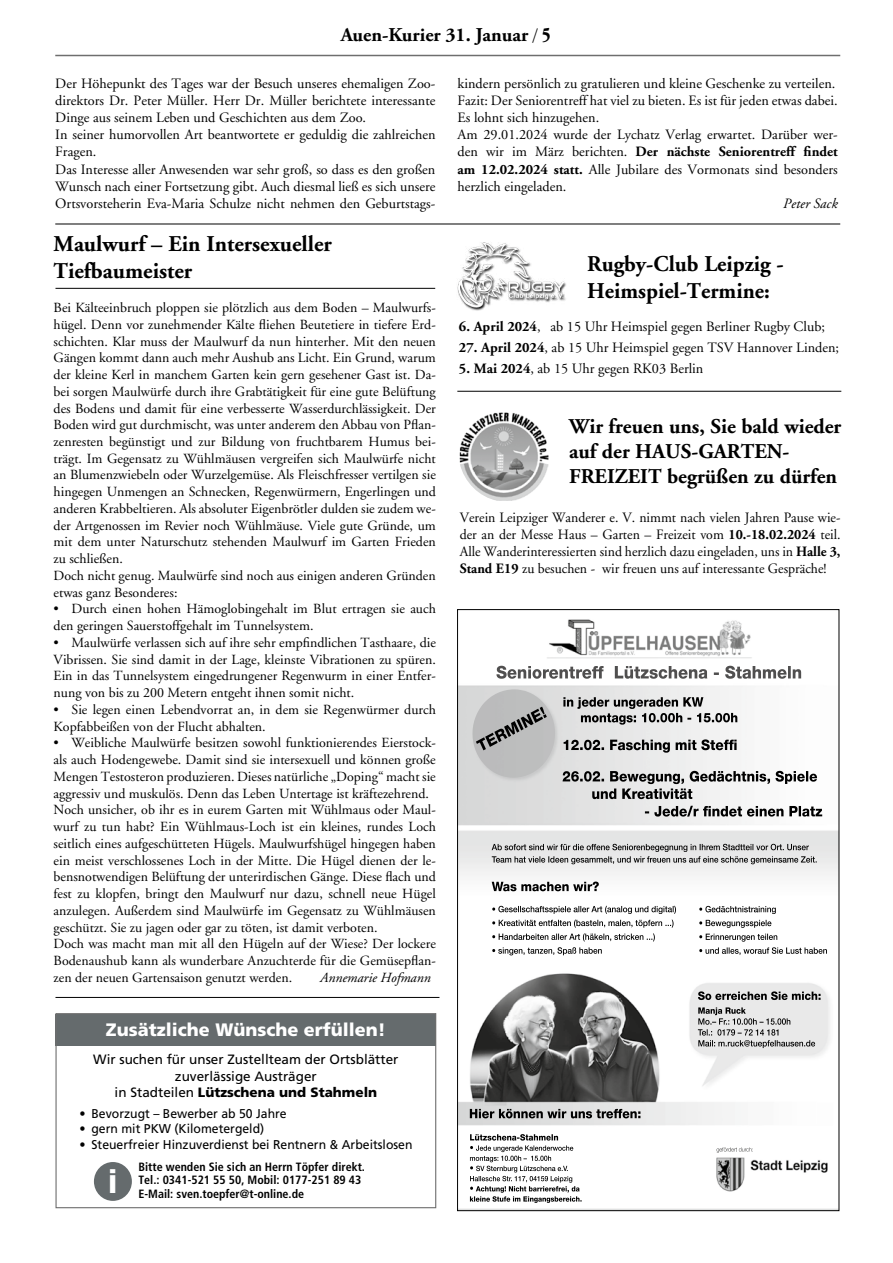
<style>
.page{position:relative;width:893px;height:1263px;background:#fff}
.page>*{position:absolute;margin:0;border:0;box-sizing:border-box;transform-origin:0 0}
.t1{font:900 33.45px "Akzidenz Grotesk";color:#fff}
.t2{font:700 22.5px/27px "Adobe Garamond";color:#000}
.t3{font:700 21px/25.2px "Adobe Garamond";color:#000}
.t4{font:700 19.5px "Adobe Garamond Pro";color:#000}
.t5{font:900 18px "Frutiger";color:#fff}
.t6{font:14.25px/17.1px "Adobe Garamond";color:#000}
.t7{font:italic 14.25px "Adobe Garamond";color:#000}
.t8{font:13.95px/16.8px "Adobe Garamond";color:#000}
.t9{font:italic 13.95px "Adobe Garamond";color:#000}
.t10{font:13.5px/16.2px "Frutiger";color:#000;text-align:center}
.t11{font:12.75px "Frutiger";color:#000;scale:.96 1}
.t12{font:700 condensed 12px/13.4px "Frutiger";color:#000}
.s1{font-family:"Apple Garamond"}
.s2{font-weight:700}
.s3{font-weight:900}
</style>
<div class="page">
<hr style="left:55px;top:55px;width:785px;height:1px;background:#6e6e6e">
<hr style="left:55px;top:224px;width:785px;height:1px;background:#000">
<hr style="left:55px;top:288px;width:380px;height:1px;background:#000">
<img style="left:459px;top:619px;width:378px;height:590px">
<img style="left:468px;top:689px;width:92px;height:94px">
<img style="left:457px;top:242px;width:109px;height:69px">
<img style="left:460px;top:413px;width:88px;height:88px">
<hr style="left:457px;top:391px;width:384px;height:1px;background:#000">
<hr style="left:55px;top:997px;width:384px;height:1px;background:#000">
<div style="left:55px;top:1013px;width:381px;height:32px;background:#656b6d"></div>
<div style="left:55px;top:1013px;width:381px;height:195px;border:1px solid #6e6e6e"></div>
<div style="left:94px;top:1162px;width:38px;height:39px;background:#656b6d;border-radius:50%"></div>
<h3 class="t4" style="left:341px;top:24px;width:212px">Auen-Kurier 31. Januar <span class="s1">/ 5</span></h3>
<p class="t6" style="left:55px;top:75px;width:382px">Der Höhepunkt des Tages war der Besuch unseres ehemaligen Zoo&shy;direktors Dr. Peter Müller. Herr Dr. Müller berichtete interessante Dinge aus seinem Leben und Geschichten aus dem Zoo.<br>In seiner humorvollen Art beantwortete er geduldig die zahlreichen Fragen.<br>Das Interesse aller Anwesenden war sehr groß, so dass es den großen Wunsch nach einer Fortsetzung gibt. Auch diesmal ließ es sich unsere Ortsvorsteherin Eva-Maria Schulze nicht nehmen den Geburtstags-</p>
<p class="t6" style="left:458px;top:75px;width:382px">kindern persönlich zu gratulieren und kleine Geschenke zu verteilen.<br>Fazit: Der Seniorentreff hat viel zu bieten. Es ist für jeden etwas dabei.<br>Es lohnt sich hinzugehen.<br>Am 29.01.2024 wurde der Lychatz Verlag erwartet. Darüber wer&shy;den wir im März berichten. <span class="s2">Der nächste Seniorentreff findet am 12.02.2024 statt.</span> Alle Jubilare des Vormonats sind besonders herzlich eingeladen.</p>
<p class="t7" style="left:783px;top:196px;width:56px">Peter Sack</p>
<h2 class="t2" style="left:54px;top:231px;width:280px">Maulwurf – Ein Intersexueller<br>Tiefbaumeister</h2>
<p class="t8" style="left:54px;top:300px;width:384px">Bei Kälteeinbruch ploppen sie plötzlich aus dem Boden – Maulwurfs&shy;hügel. Denn vor zunehmender Kälte fliehen Beutetiere in tiefere Erd&shy;schichten. Klar muss der Maulwurf da nun hinterher. Mit den neuen Gängen kommt dann auch mehr Aushub ans Licht. Ein Grund, warum der kleine Kerl in manchem Garten kein gern gesehener Gast ist. Da&shy;bei sorgen Maulwürfe durch ihre Grabtätigkeit für eine gute Belüftung des Bodens und damit für eine verbesserte Wasserdurchlässigkeit. Der Boden wird gut durchmischt, was unter anderem den Abbau von Pflan&shy;zenresten begünstigt und zur Bildung von fruchtbarem Humus bei&shy;trägt. Im Gegensatz zu Wühlmäusen vergreifen sich Maulwürfe nicht an Blumenzwiebeln oder Wurzelgemüse. Als Fleischfresser vertilgen sie hingegen Unmengen an Schnecken, Regenwürmern, Engerlingen und anderen Krabbeltieren. Als absoluter Eigenbrötler dulden sie zudem we&shy;der Artgenossen im Revier noch Wühlmäuse. Viele gute Gründe, um mit dem unter Naturschutz stehenden Maulwurf im Garten Frieden zu schließen.<br>Doch nicht genug. Maulwürfe sind noch aus einigen anderen Gründen etwas ganz Besonderes:</p>
<p class="t8" style="left:54px;top:601px;width:384px">• Durch einen hohen Hämoglobingehalt im Blut ertragen sie auch den geringen Sauerstoffgehalt im Tunnelsystem.</p>
<p class="t8" style="left:54px;top:634px;width:384px;text-align:justify">• Maulwürfe verlassen sich auf ihre sehr empfindlichen Tasthaare, die Vibrissen. Sie sind damit in der Lage, kleinste Vibrationen zu spüren.<br>Ein in das Tunnelsystem eingedrungener Regenwurm in einer Entfer&shy;nung von bis zu 200 Metern entgeht ihnen somit nicht.</p>
<p class="t8" style="left:54px;top:701px;width:384px">• Sie legen einen Lebendvorrat an, in dem sie Regenwürmer durch<br>Kopfabbeißen von der Flucht abhalten.</p>
<p class="t8" style="left:54px;top:735px;width:384px">• Weibliche Maulwürfe besitzen sowohl funktionierendes Eierstock&shy;als auch Hodengewebe. Damit sind sie intersexuell und können große Mengen Testosteron produzieren. Dieses natürliche „Doping“ macht sie aggressiv und muskulös. Denn das Leben Untertage ist kräftezehrend.<br>Noch unsicher, ob ihr es in eurem Garten mit Wühlmaus oder Maul&shy;wurf zu tun habt? Ein Wühlmaus-Loch ist ein kleines, rundes Loch seitlich eines aufgeschütteten Hügels. Maulwurfshügel hingegen haben ein meist verschlossenes Loch in der Mitte. Die Hügel dienen der le&shy;bensnotwendigen Belüftung der unterirdischen Gänge. Diese flach und fest zu klopfen, bringt den Maulwurf nur dazu, schnell neue Hügel anzulegen. Außerdem sind Maulwürfe im Gegensatz zu Wühlmäusen geschützt. Sie zu jagen oder gar zu töten, ist damit verboten.<br>Doch was macht man mit all den Hügeln auf der Wiese? Der lockere Bodenaushub kann als wunderbare Anzuchterde für die Gemüsepflan&shy;zen der neuen Gartensaison genutzt werden.</p>
<p class="t9" style="left:320px;top:970px;width:112px">Annemarie Hofmann</p>
<p class="t5" style="left:106px;top:1019px;width:282px">Zusätzliche Wünsche erfüllen!</p>
<p class="t10" style="left:93px;top:1051px;width:307px">Wir suchen für unser Zustellteam der Ortsblätter zuverlässige Austräger<br>in Stadteilen <span class="s3">Lützschena und Stahmeln</span></p>
<p class="t11" style="left:79px;top:1106px;width:217px">• Bevorzugt – Bewerber ab 50 Jahre</p>
<p class="t11" style="left:79px;top:1121px;width:194px">• gern mit PKW (Kilometergeld)</p>
<p class="t11" style="left:79px;top:1137px;width:348px">• Steuerfreier Hinzuverdienst bei Rentnern &amp; Arbeitslosen</p>
<h1 class="t1" style="left:108px;top:1161px;width:11px">i</h1>
<p class="t12" style="left:138px;top:1160px;width:228px">Bitte wenden Sie sich an Herrn Töpfer direkt.<br>Tel.: 0341-521 55 50, Mobil: 0177-251 89 43<br>E-Mail: sven.toepfer@t-online.de</p>
<h2 class="t2" style="left:587px;top:250px;width:198px">Rugby-Club Leipzig -<br>Heimspiel-Termine:</h2>
<p class="t6" style="left:459px;top:318px;width:368px"><span class="s2">6. April 2024</span>, ab 15 Uhr Heimspiel gegen Berliner Rugby Club;</p>
<p class="t6" style="left:459px;top:339px;width:382px"><span class="s2">27. April 2024</span>, ab 15 Uhr Heimspiel gegen TSV Hannover Linden;</p>
<p class="t6" style="left:459px;top:360px;width:246px"><span class="s2">5. Mai 2024</span>, ab 15 Uhr gegen RK03 Berlin</p>
<h3 class="t3" style="left:569px;top:414px;width:274px">Wir freuen uns, Sie bald wieder auf der HAUS-GARTEN-<br>FREIZEIT begrüßen zu dürfen</h3>
<p class="t6" style="left:460px;top:509px;width:382px;text-align:justify">Verein Leipziger Wanderer e. V. nimmt nach vielen Jahren Pause wie&shy;der an der Messe Haus – Garten – Freizeit vom <span class="s2">10.-18.02.2024</span> teil.<br>Alle Wanderinteressierten sind herzlich dazu eingeladen, uns in <span class="s2">Halle 3, Stand E19</span> zu besuchen - wir freuen uns auf interessante Gespräche!</p>
</div>
